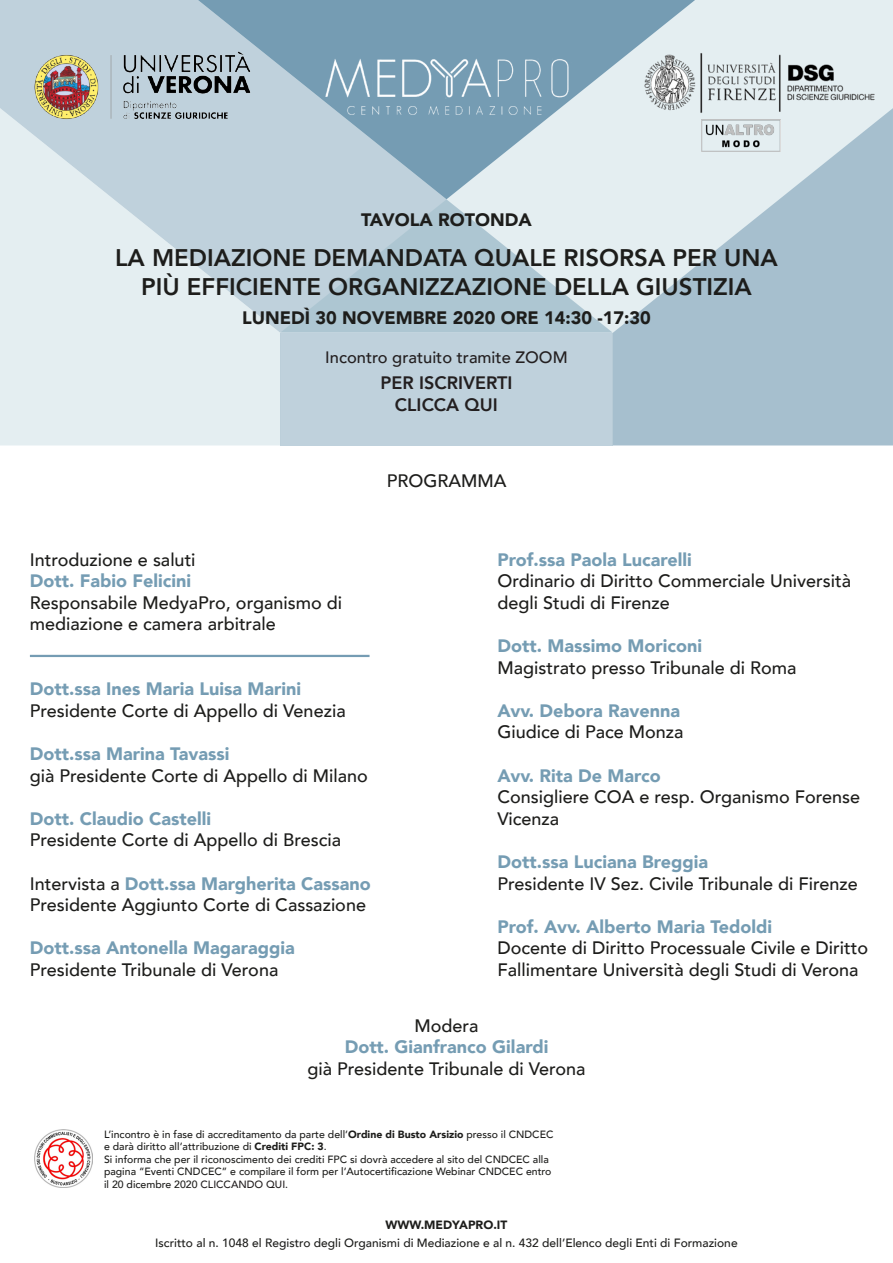
<style>
.page{position:relative;width:893px;height:1263px;background:#fff}
.page>*{position:absolute;margin:0;border:0;box-sizing:border-box;transform-origin:0 0}
.t1{font:800 24px/28.8px "Avenir";color:#1d1d1b;text-align:center}
.t2{font:500 18px/21.6px "Avenir";color:#1d1d1b}
.t3{font:900 18px "Avenir";color:rgb(73 125 155/.76)}
.t4{font:900 18px "Avenir";color:#1d1d1b}
.t5{font:800 18px/21.6px "Avenir";color:#231f20;text-align:center}
.t6{font:500 16.5px "Avenir";color:#231f20}
.t7{font:500 12px "Avenir";color:#1d1d1b}
.t8{font:900 12px "Avenir";color:#1d1d1b}
.t9{font:500 10.5px/12.6px "Avenir";color:#1d1d1b}
.s1{font-weight:900;color:rgb(73 125 155/.76)}
.s2{font-weight:900}
.s3{color:#231f20}
</style>
<div class="page">
<div style="left:695px;top:0;width:198px;height:108px;background:#e4eef1"></div>
<svg style="left:0;top:0;width:613px;height:333px;background:#bfd2dc"></svg>
<svg style="left:198px;top:0;width:497px;height:199px;background:#adc5d2"></svg>
<svg style="left:0;top:108px;width:280px;height:337px;background:#d8e5ea"></svg>
<svg style="left:613px;top:108px;width:280px;height:337px;background:#b8ccd8"></svg>
<div style="left:280px;top:333px;width:333px;height:112px;background:#bfd1dc"></div>
<img style="left:27px;top:45px;width:229px;height:83px">
<img style="left:701px;top:121px;width:79px;height:30px">
<img style="left:639px;top:45px;width:247px;height:76px">
<img style="left:308px;top:0;width:277px;height:184px">
<hr style="left:30px;top:655px;width:340px;height:2px;background:#497d9b">
<img style="left:35px;top:1130px;width:57px;height:57px">
<p class="t4" style="left:361px;top:205px;width:172px">TAVOLA ROTONDA</p>
<h1 class="t1" style="left:115px;top:243px;width:664px">LA MEDIAZIONE DEMANDATA QUALE RISORSA PER UNA<br>PIÙ EFFICIENTE ORGANIZZAZIONE DELLA GIUSTIZIA</h1>
<p class="t4" style="left:242px;top:303px;width:410px">LUNEDÌ 30 NOVEMBRE 2020 ORE 14:30 -17:30</p>
<p class="t6" style="left:325px;top:343px;width:244px">Incontro gratuito tramite ZOOM</p>
<p class="t5" style="left:380px;top:372px;width:134px">PER ISCRIVERTI<br>CLICCA QUI</p>
<p class="t2" style="left:387px;top:469px;width:121px">PROGRAMMA</p>
<p class="t2" style="left:30px;top:547px;width:167px">Introduzione e saluti</p>
<p class="t3" style="left:30px;top:565px;width:163px">Dott. Fabio Felicini</p>
<p class="t2" style="left:30px;top:591px;width:314px">Responsabile MedyaPro, organismo di mediazione e camera arbitrale</p>
<p class="t3" style="left:30px;top:673px;width:273px">Dott.ssa Ines Maria Luisa Marini</p>
<p class="t2" style="left:30px;top:699px;width:317px">Presidente Corte di Appello di Venezia</p>
<p class="t3" style="left:30px;top:738px;width:201px">Dott.ssa Marina Tavassi</p>
<p class="t2" style="left:30px;top:763px;width:340px">già Presidente Corte di Appello di Milano</p>
<p class="t3" style="left:30px;top:803px;width:183px">Dott. Claudio Castelli</p>
<p class="t2" style="left:30px;top:828px;width:313px">Presidente Corte di Appello di Brescia</p>
<p class="t2" style="left:30px;top:871px;width:342px">Intervista a <span class="s1">Dott.ssa Margherita Cassano<br></span>Presidente Aggiunto Corte di Cassazione</p>
<p class="t3" style="left:30px;top:933px;width:266px">Dott.ssa Antonella Magaraggia</p>
<p class="t2" style="left:30px;top:958px;width:250px">Presidente Tribunale di Verona</p>
<p class="t3" style="left:497px;top:544px;width:196px">Prof.ssa Paola Lucarelli</p>
<p class="t2" style="left:497px;top:569px;width:355px">Ordinario di Diritto Commerciale Università degli Studi di Firenze</p>
<p class="t3" style="left:497px;top:630px;width:206px">Dott. Massimo Moriconi</p>
<p class="t2" style="left:497px;top:655px;width:301px">Magistrato presso Tribunale di Roma</p>
<p class="t3" style="left:497px;top:695px;width:184px">Avv. Debora Ravenna</p>
<p class="t2" style="left:497px;top:720px;width:188px">Giudice di Pace Monza</p>
<p class="t3" style="left:497px;top:760px;width:165px">Avv. Rita De Marco</p>
<p class="t2" style="left:497px;top:785px;width:364px">Consigliere COA e resp. Organismo Forense<br>Vicenza</p>
<p class="t3" style="left:497px;top:846px;width:212px">Dott.ssa Luciana Breggia</p>
<p class="t2" style="left:497px;top:871px;width:362px">Presidente IV Sez. Civile Tribunale di Firenze</p>
<p class="t3" style="left:497px;top:911px;width:276px">Prof. Avv. Alberto Maria Tedoldi</p>
<p class="t2" style="left:497px;top:936px;width:372px">Docente di Diritto Processuale Civile e Diritto<br>Fallimentare Università degli Studi di Verona</p>
<p class="t2" style="left:414px;top:1014px;width:66px">Modera</p>
<p class="t3" style="left:345px;top:1032px;width:205px">Dott. Gianfranco Gilardi</p>
<p class="t2" style="left:307px;top:1057px;width:280px">già Presidente Tribunale di Verona</p>
<p class="t9" style="left:104px;top:1127px;width:451px">L’incontro è in fase di accreditamento da parte dell’<span class="s2">Ordine di Busto Arsizio</span> presso il CNDCEC e darà diritto all’attribuzione di <span class="s2">Crediti FPC: 3</span>.<br>Si informa che per il riconoscimento dei crediti FPC si dovrà accedere al sito del CNDCEC alla pagina “Eventi CNDCEC” e compilare il form per l’Autocertificazione Webinar CNDCEC entro il 20 dicembre 2020 <span class="s3">CLICCANDO QUI</span>.</p>
<p class="t8" style="left:386px;top:1215px;width:123px">WWW.MEDYAPRO.IT</p>
<p class="t7" style="left:155px;top:1232px;width:584px">Iscritto al n. 1048 el Registro degli Organismi di Mediazione e al n. 432 dell’Elenco degli Enti di Formazione</p>
</div>
